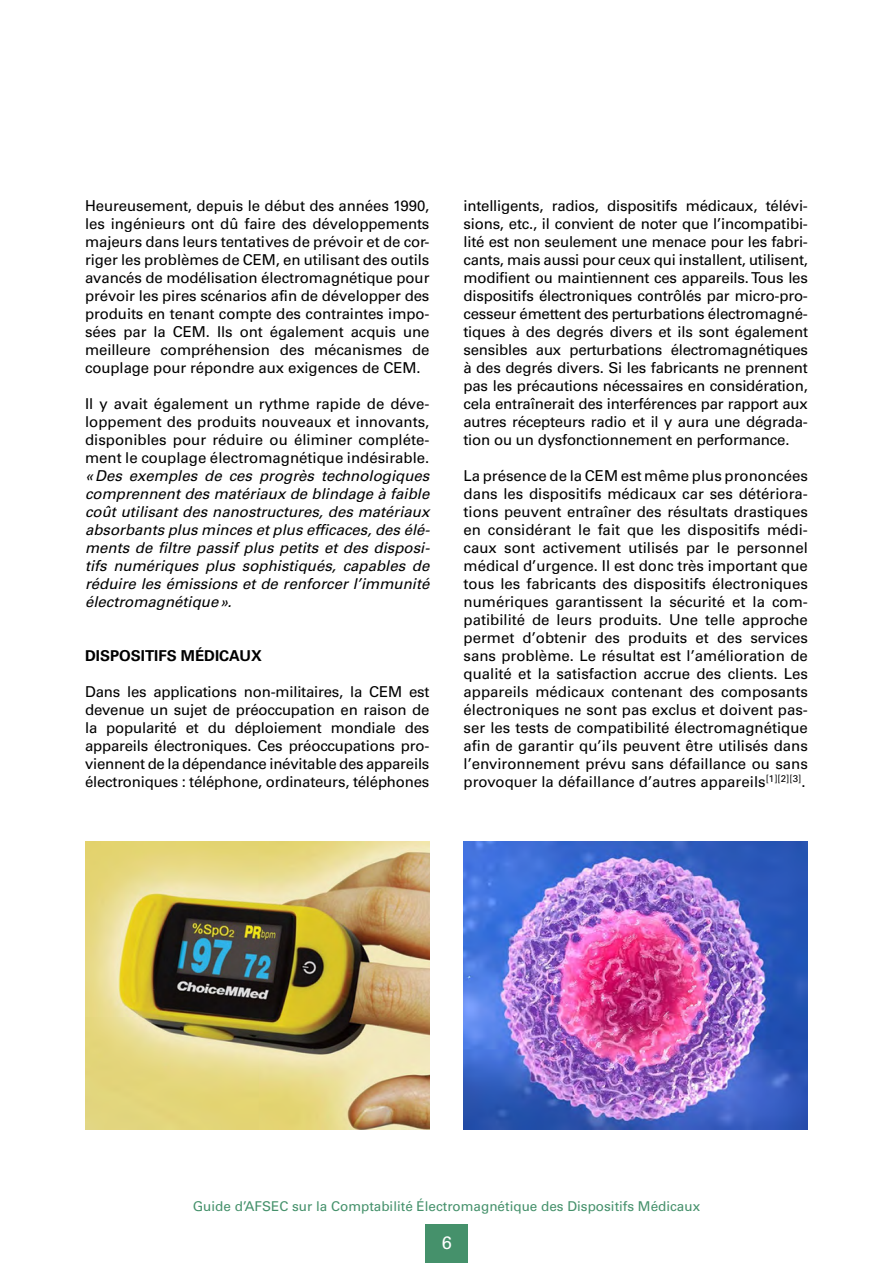
<style>
.page{position:relative;width:893px;height:1263px;background:#fff}
.page>*{position:absolute;margin:0;border:0;box-sizing:border-box;transform-origin:0 0}
.t1{font:18px "Univers LT Std";color:#fff}
.schwarz_fließtext_FR{font:15px/18px "Univers LT Std";letter-spacing:-.015em;color:#000;text-align:justify}
.schwarz_fließtext_FR-2{font:italic 15px/18px "Univers LT Std";color:#000;text-align:justify}
.schwarz_subheadline{font:700 15px "Univers LT Std";color:#000}
.t2{font:13.5px "Univers LT Std";color:#45916b}
.s1{font-style:normal}
</style>
<div class="page">
<div style="left:425px;top:1225px;width:43px;height:38px;background:#45916b"></div>
<img style="left:85px;top:841px;width:344px;height:288px">
<img style="left:463px;top:841px;width:345px;height:288px">
<p class="schwarz_fließtext_FR" style="left:85px;top:197px;width:346px">Heureusement, depuis le début des années 1990, les ingénieurs ont dû faire des développements majeurs dans leurs tentatives de prévoir et de cor&shy;riger les problèmes de CEM, en utilisant des outils avancés de modélisation électromagnétique pour prévoir les pires scénarios afin de développer des produits en tenant compte des contraintes impo&shy;sées par la CEM. Ils ont également acquis une meilleure compréhension des mécanismes de couplage pour répondre aux exigences de CEM.</p>
<p class="schwarz_fließtext_FR-2" style="left:85px;top:395px;width:346px"><span class="s1">Il y avait également un rythme rapide de déve&shy;loppement des produits nouveaux et innovants, disponibles pour réduire ou éliminer compléte&shy;ment le couplage électromagnétique indésirable. </span>«Des exemples de ces progrès technologiques comprennent des matériaux de blindage à faible coût utilisant des nanostructures, des matériaux absorbants plus minces et plus efficaces, des élé&shy;ments de filtre passif plus petits et des disposi&shy;tifs numériques plus sophistiqués, capables de réduire les émissions et de renforcer l’immunité électromagnétique».</p>
<p class="schwarz_subheadline" style="left:85px;top:647px;width:178px">DISPOSITIFS MÉDICAUX</p>
<p class="schwarz_fließtext_FR" style="left:85px;top:683px;width:346px">Dans les applications non-militaires, la CEM est devenue un sujet de préoccupation en raison de la popularité et du déploiement mondiale des appareils électroniques. Ces préoccupations pro&shy;viennent de la dépendance inévitable des appareils électroniques : téléphone, ordinateurs, téléphones</p>
<p class="schwarz_fließtext_FR" style="left:463px;top:197px;width:346px">intelligents, radios, dispositifs médicaux, télévi&shy;sions, etc., il convient de noter que l’incompatibi&shy;lité est non seulement une menace pour les fabri&shy;cants, mais aussi pour ceux qui installent, utilisent, modifient ou maintiennent ces appareils. Tous les dispositifs électroniques contrôlés par micro-pro&shy;cesseur émettent des perturbations électromagné&shy;tiques à des degrés divers et ils sont également sensibles aux perturbations électromagnétiques à des degrés divers. Si les fabricants ne prennent pas les précautions nécessaires en considération, cela entraînerait des interférences par rapport aux autres récepteurs radio et il y aura une dégrada&shy;tion ou un dysfonctionnement en performance.</p>
<p class="schwarz_fließtext_FR" style="left:463px;top:467px;width:346px">La présence de la CEM est même plus prononcées dans les dispositifs médicaux car ses détériora&shy;tions peuvent entraîner des résultats drastiques en considérant le fait que les dispositifs médi&shy;caux sont activement utilisés par le personnel médical d’urgence. Il est donc très important que tous les fabricants des dispositifs électroniques numériques garantissent la sécurité et la com&shy;patibilité de leurs produits. Une telle approche permet d’obtenir des produits et des services sans problème. Le résultat est l’amélioration de qualité et la satisfaction accrue des clients. Les appareils médicaux contenant des composants électroniques ne sont pas exclus et doivent pas&shy;ser les tests de compatibilité électromagnétique afin de garantir qu’ils peuvent être utilisés dans l’environnement prévu sans défaillance ou sans provoquer la défaillance d’autres appareils<sup>[1][2][3]</sup>.</p>
<p class="t2" style="left:193px;top:1198px;width:509px">Guide d’AFSEC sur la Comptabilité Électromagnétique des Dispositifs Médicaux</p>
<p class="t1" style="left:442px;top:1232px;width:12px">6</p>
</div>
